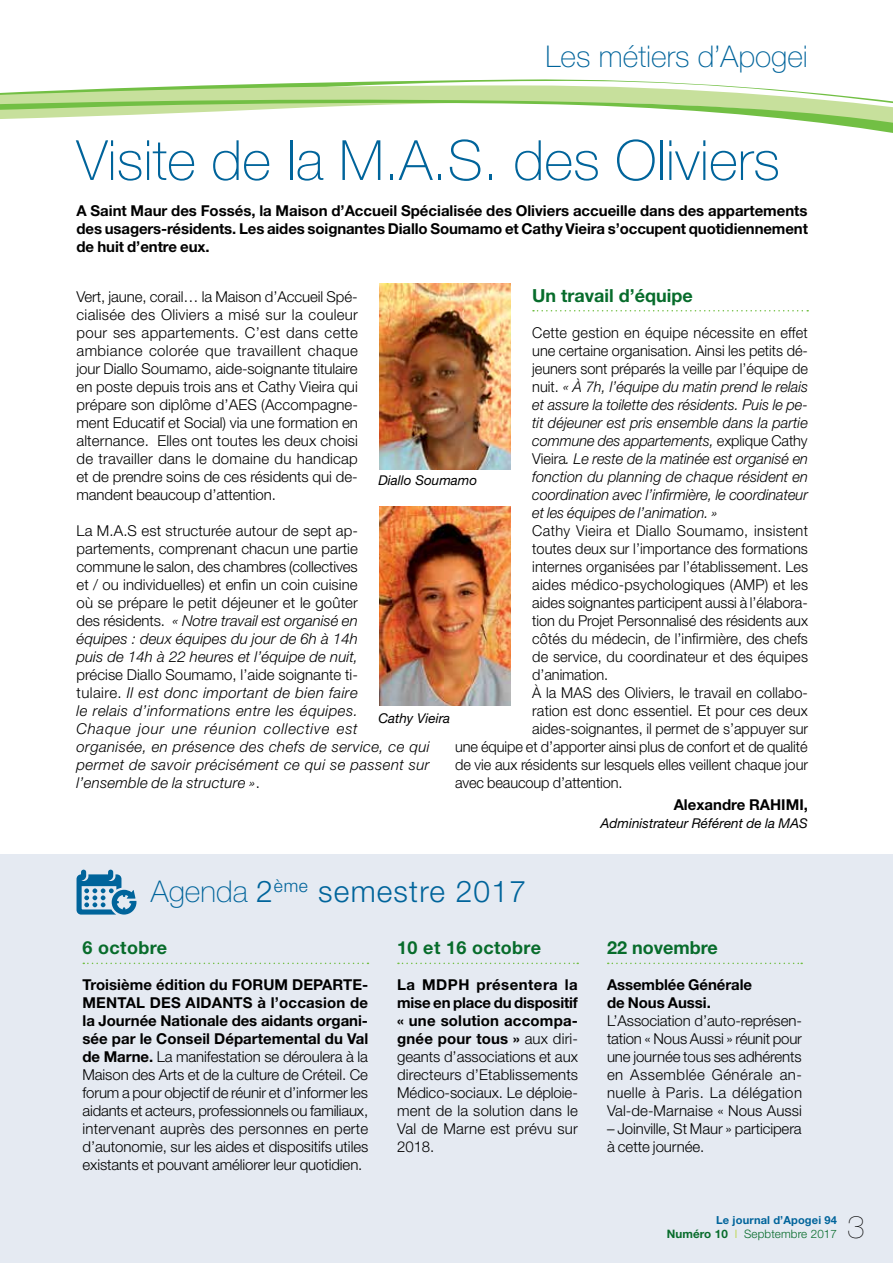
<style>
.page{position:relative;width:893px;height:1263px;background:#fff}
.page>*{position:absolute;margin:0;border:0;box-sizing:border-box;transform-origin:0 0}
.t1{font:100 55.5px "Helvetica Neue LT Std";color:#00649b}
.t2{font:200 31.5px "Helvetica Neue LT Std";color:#000}
.t3{font:300 30px "Helvetica Neue LT Std";letter-spacing:.04em;color:#00649b}
.t4{font:100 30px "Helvetica Neue LT Std";color:#00649b}
.t5{font:700 18px "Helvetica Neue LT Std";color:#076c2b}
.t6{font:700 18px "Helvetica Neue LT Std";letter-spacing:.02em;color:#076c2b}
.t7{font:300 15px/18px "Helvetica Neue LT Std";color:#000;text-align:justify}
.t8{font:italic 300 15px/18px "Helvetica Neue LT Std";letter-spacing:.025em;color:#000}
.t9{font:700 15px/18px "Helvetica Neue LT Std";letter-spacing:-.005em;color:#000}
.t10{font:300 15px "Helvetica Neue LT Std";letter-spacing:.025em;color:#000}
.t11{font:italic 13.5px "Helvetica Neue LT Std";color:#000}
.t12{font:300 11.7px "Helvetica Neue LT Std";letter-spacing:.01em;color:#076c2b}
.t13{font:700 11.1px "Helvetica Neue LT Std";letter-spacing:.01em;color:#00649b}
.s1{font-style:normal}
.s2{font-style:italic}
.s3{font-weight:100}
.s4{font-weight:700}
.s5{color:#b9d53f}
</style>
<div class="page">
<div style="left:0;top:855px;width:893px;height:408px;background:#e5eaf2"></div>
<svg style="left:83px;top:963px;width:285px;height:1px"></svg>
<svg style="left:398px;top:963px;width:180px;height:1px"></svg>
<svg style="left:608px;top:963px;width:194px;height:1px"></svg>
<svg style="left:533px;top:310px;width:275px;height:1px"></svg>
<img style="left:379px;top:283px;width:132px;height:187px">
<img style="left:379px;top:506px;width:132px;height:200px">
<svg style="left:77px;top:870px;width:59px;height:44px"></svg>
<svg style="left:0;top:79px;width:893px;height:54px"></svg>
<h3 class="t4" style="left:545px;top:39px;width:264px">Les métiers d’Apogei</h3>
<h1 class="t1" style="left:77px;top:128px;width:705px">Visite de la M.A.S. des Oliviers</h1>
<p class="t9" style="left:77px;top:201px;width:733px;text-align:justify">A Saint Maur des Fossés, la Maison d’Accueil Spécialisée des Oliviers accueille dans des appartements des usagers-résidents. Les aides soignantes Diallo Soumamo et Cathy Vieira s’occupent quotidiennement de huit d’entre eux.</p>
<p class="t5" style="left:532px;top:284px;width:162px">Un travail d’équipe</p>
<p class="t8" style="left:532px;top:323px;width:277px;text-align:justify"><span class="s1">Cette gestion en équipe nécessite en effet une certaine organisation. Ainsi les petits dé&shy;jeuners sont préparés la veille par l’équipe de nuit.</span> « À 7h, l’équipe du matin prend le relais et assure la toilette des résidents. Puis le pe&shy;tit déjeuner est pris ensemble dans la partie commune des appartements, <span class="s1">explique Cathy Vieira</span>. Le reste de la matinée est organisé en fonction du planning de chaque résident en coordination avec l’infirmière, le coordinateur et les équipes de l’animation. »</p>
<p class="t10" style="left:532px;top:521px;width:277px">Cathy Vieira et Diallo Soumamo, insistent</p>
<p class="t7" style="left:532px;top:539px;width:277px">toutes deux sur l’importance des formations</p>
<p class="t7" style="left:532px;top:557px;width:277px">internes organisées par l’établissement. Les</p>
<p class="t7" style="left:532px;top:575px;width:277px">aides médico-psychologiques (AMP) et les</p>
<p class="t7" style="left:532px;top:593px;width:277px">aides soignantes participent aussi à l’élabora-</p>
<p class="t7" style="left:532px;top:611px;width:277px">tion du Projet Personnalisé des résidents aux</p>
<p class="t7" style="left:532px;top:629px;width:277px">côtés du médecin, de l’infirmière, des chefs</p>
<p class="t7" style="left:532px;top:647px;width:277px">de service, du coordinateur et des équipes</p>
<p class="t7" style="left:532px;top:665px;width:78px">d’animation.</p>
<p class="t7" style="left:532px;top:683px;width:277px">À la MAS des Oliviers, le travail en collabo-</p>
<p class="t7" style="left:532px;top:701px;width:277px">ration est donc essentiel. Et pour ces deux</p>
<p class="t7" style="left:532px;top:719px;width:277px">aides-soignantes, il permet de s’appuyer sur</p>
<p class="t7" style="left:455px;top:737px;width:354px">une équipe et d’apporter ainsi plus de confort et de qualité</p>
<p class="t7" style="left:455px;top:755px;width:355px">de vie aux résidents sur lesquels elles veillent chaque jour</p>
<p class="t7" style="left:455px;top:773px;width:169px">avec beaucoup d’attention.</p>
<p class="t7" style="left:77px;top:287px;width:283px">Vert, jaune, corail… la Maison d’Accueil Spé&shy;cialisée des Oliviers a misé sur la couleur pour ses appartements. C’est dans cette ambiance colorée que travaillent chaque jour Diallo Soumamo, aide-soignante titulaire en poste depuis trois ans et Cathy Vieira qui prépare son diplôme d’AES (Accompagne&shy;ment Educatif et Social) via une formation en alternance. Elles ont toutes les deux choisi de travailler dans le domaine du handicap et de prendre soins de ces résidents qui de&shy;mandent beaucoup d’attention.</p>
<p class="t7" style="left:77px;top:521px;width:283px">La M.A.S est structurée autour de sept ap&shy;partements, comprenant chacun une partie commune le salon, des chambres (collectives et / ou individuelles) et enfin un coin cuisine où se prépare le petit déjeuner et le goûter des résidents. <span class="s2">« Notre travail est organisé en équipes : deux équipes du jour de 6h à 14h puis de 14h à 22 heures et l’équipe de nuit,</span></p>
<p class="t8" style="left:77px;top:665px;width:355px"><span class="s1">précise Diallo Soumamo, l’aide soignante ti-<br>tulaire.</span> Il est donc important de bien faire<br>le relais d’informations entre les équipes.<br>Chaque jour une réunion collective est organisée, en présence des chefs de service, ce qui permet de savoir précisément ce qui se passent sur l’ensemble de la structure »<span class="s1">.</span></p>
<p class="t11" style="left:378px;top:473px;width:100px">Diallo Soumamo</p>
<p class="t11" style="left:378px;top:710px;width:73px">Cathy Vieira</p>
<p class="t9" style="left:674px;top:795px;width:136px">Alexandre Rah imi,</p>
<p class="t11" style="left:601px;top:815px;width:209px">Administrateur Référent de la MAS</p>
<h3 class="t3" style="left:151px;top:873px;width:377px"><span class="s3">Agenda</span> 2<sup>ème</sup> semestre 2017</h3>
<p class="t5" style="left:83px;top:936px;width:86px">6 octobre</p>
<p class="t9" style="left:83px;top:975px;width:287px">Troisième édition du FORUM DEPARTE-<br>ME NTAL DES</p>
<p class="t7" style="left:83px;top:993px;width:287px;text-indent:103px"><span class="s4">AIDANTS à l’occasion de la Journée Nationale des aidants organi&shy;sée par le Conseil Départemental du Val de Marne.</span> La manifestation se déroulera à la Maison des Arts et de la culture de Créteil. Ce forum a pour objectif de réunir et d’informer les aidants et acteurs, professionnels ou familiaux, intervenant auprès des personnes en perte d’autonomie, sur les aides et dispositifs utiles existants et pouvant améliorer leur quotidien.</p>
<p class="t6" style="left:397px;top:936px;width:145px">10 et 16 octobre</p>
<p class="t7" style="left:397px;top:975px;width:182px"><span class="s4">La MD PH présentera la mise en place du dispositif « une solution accompa&shy;gnée pour tous »</span> aux diri&shy;geants d’associations et aux directeurs d’Etablissements Médico-sociaux. Le déploie&shy;ment de la solution dans le Val de Marne est prévu sur 2018.</p>
<p class="t5" style="left:607px;top:936px;width:112px">22 novembre</p>
<p class="t9" style="left:607px;top:975px;width:147px">Assemblée Générale de Nous Aussi.</p>
<p class="t7" style="left:607px;top:1011px;width:197px">L’Association d’auto-représen&shy;tation « Nous Aussi » réunit pour une journée tous ses adhérents en Assemblée Générale an&shy;nuelle à Paris. La délégation Val-de-Marnaise « Nous Aussi</p>
<p class="t7" style="left:607px;top:1119px;width:196px">– Joinville, St Maur » participera à cette journée.</p>
<p class="t13" style="left:716px;top:1213px;width:122px">Le journal d’Apogei 94</p>
<p class="t12" style="left:667px;top:1226px;width:172px"><span class="s4">Numéro 10</span> <span class="s5">I</span> Sepbtembre 2017</p>
<h2 class="t2" style="left:847px;top:1208px;width:19px">3</h2>
</div>
